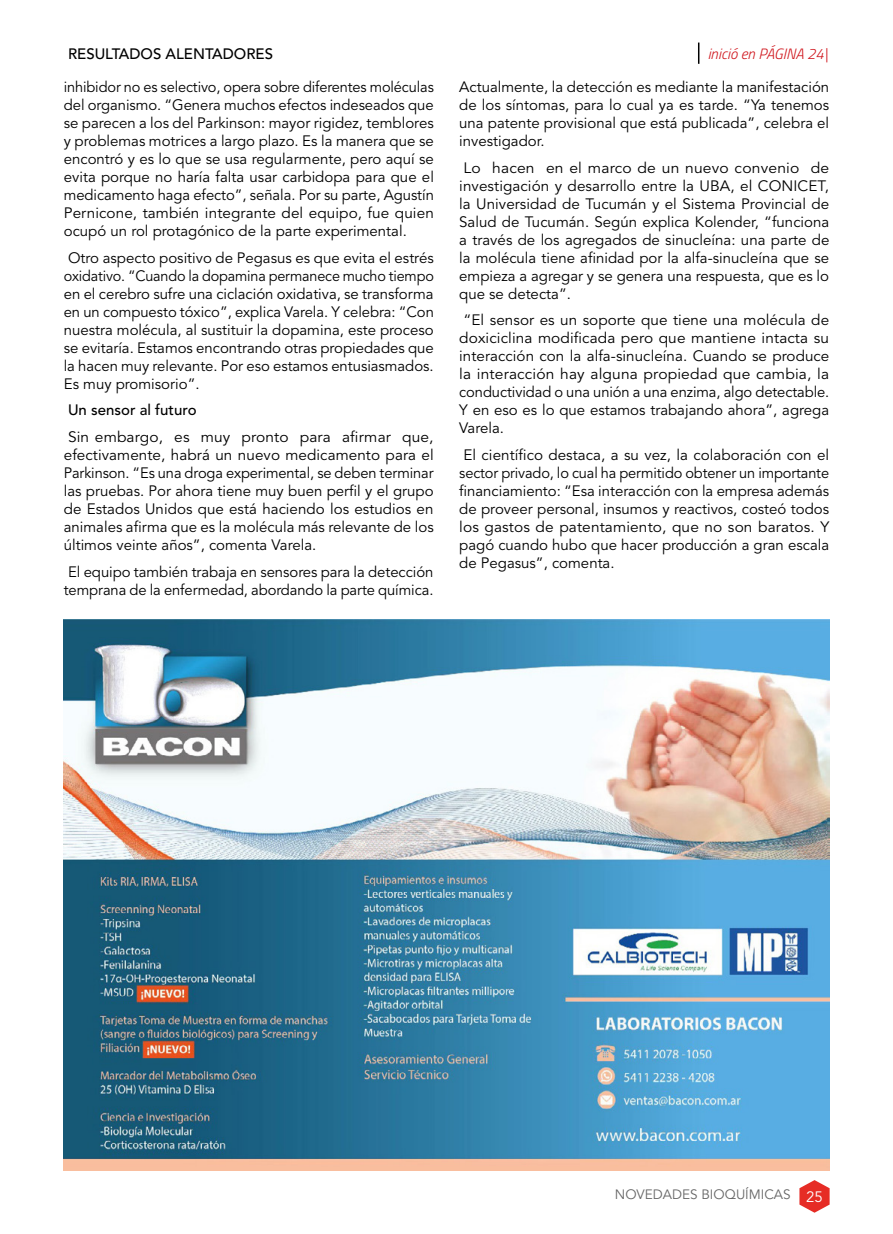
<style>
.page{position:relative;width:893px;height:1234px;background:#fff}
.page>*{position:absolute;margin:0;border:0;box-sizing:border-box;transform-origin:0 0}
.t1{font:15px/18px "Avenir LT Std";color:#000;text-align:justify}
.t2{font:15px/18px "Avenir LT Std";color:#000;text-align:justify;scale:1.04 1}
.t3{font:500 15px "Avenir LT Std";color:#000}
.t4{font:italic 300 15px "Titillium";color:#d0181f}
.t5{font:13.5px "Avenir LT Std";color:#666}
.s1{font-size:15px;color:#fff}
</style>
<div class="page">
<svg style="left:799px;top:1180px;width:31px;height:32px"></svg>
<img style="left:64px;top:619px;width:765px;height:550px">
<svg style="left:698px;top:43px;width:1px;height:21px"></svg>
<p class="t3" style="left:68px;top:45px;width:207px">RESULTADOS ALENTADORES</p>
<p class="t4" style="left:708px;top:43px;width:122px">inició en PÁGINA 24|</p>
<p class="t1" style="left:64px;top:78px;width:372px">inhibidor no es selectivo, opera sobre diferentes moléculas del organismo. “Genera muchos efectos indeseados que se parecen a los del Parkinson: mayor rigidez, temblores y problemas motrices a largo plazo. Es la manera que se encontró y es lo que se usa regularmente, pero aquí se evita porque no haría falta usar carbidopa para que el medicamento haga efecto”, señala. Por su parte, Agustín Pernicone, también integrante del equipo, fue quien ocupó un rol protagónico de la parte experimental.</p>
<p class="t1" style="left:64px;top:249px;width:372px">Otro aspecto positivo de Pegasus es que evita el estrés oxidativo. “Cuando la dopamina permanece mucho tiempo en el cerebro sufre una ciclación oxidativa, se transforma en un compuesto tóxico”, explica Varela. Y celebra: “Con nuestra molécula, al sustituir la dopamina, este proceso se evitaría. Estamos encontrando otras propiedades que la hacen muy relevante. Por eso estamos entusiasmados.<br>Es muy promisorio”.</p>
<p class="t3" style="left:68px;top:401px;width:130px">Un sensor al futuro</p>
<p class="t1" style="left:64px;top:428px;width:371px">Sin embargo, es muy pronto para afirmar que, efectivamente, habrá un nuevo medicamento para el Parkinson. “Es una droga experimental, se deben terminar las pruebas. Por ahora tiene muy buen perfil y el grupo de Estados Unidos que está haciendo los estudios en animales afirma que es la molécula más relevante de los últimos veinte años”, comenta Varela.</p>
<p class="t1" style="left:64px;top:562px;width:371px">El equipo también trabaja en sensores para la detección temprana de la enfermedad, abordando la parte química.</p>
<p class="t1" style="left:459px;top:78px;width:371px">Actualmente, la detección es mediante la manifestación de los síntomas, para lo cual ya es tarde. “Ya tenemos una patente provisional que está publicada”, celebra el investigador.</p>
<p class="t2" style="left:459px;top:159px;width:357px">Lo hacen en el marco de un nuevo convenio de investigación y desarrollo entre la UBA, el CONICET, la Universidad de Tucumán y el Sistema Provincial de Salud de Tucumán. Según explica Kolender, “funciona a través de los agregados de sinucleína: una parte de la molécula tiene afinidad por la alfa-sinucleína que se empieza a agregar y se genera una respuesta, que es lo que se detecta”.</p>
<p class="t1" style="left:459px;top:311px;width:372px">“El sensor es un soporte que tiene una molécula de doxiciclina modificada pero que mantiene intacta su interacción con la alfa-sinucleína. Cuando se produce la interacción hay alguna propiedad que cambia, la conductividad o una unión a una enzima, algo detectable.<br>Y en eso es lo que estamos trabajando ahora”, agrega Varela.</p>
<p class="t1" style="left:459px;top:446px;width:371px">El científico destaca, a su vez, la colaboración con el sector privado, lo cual ha permitido obtener un importante financiamiento: “Esa interacción con la empresa además de proveer personal, insumos y reactivos, costeó todos los gastos de patentamiento, que no son baratos. Y pagó cuando hubo que hacer producción a gran escala de Pegasus”, comenta.</p>
<p class="t5" style="left:615px;top:1186px;width:209px">NOVEDADES BIOQUÍMICAS <span class="s1">25</span></p>
</div>
